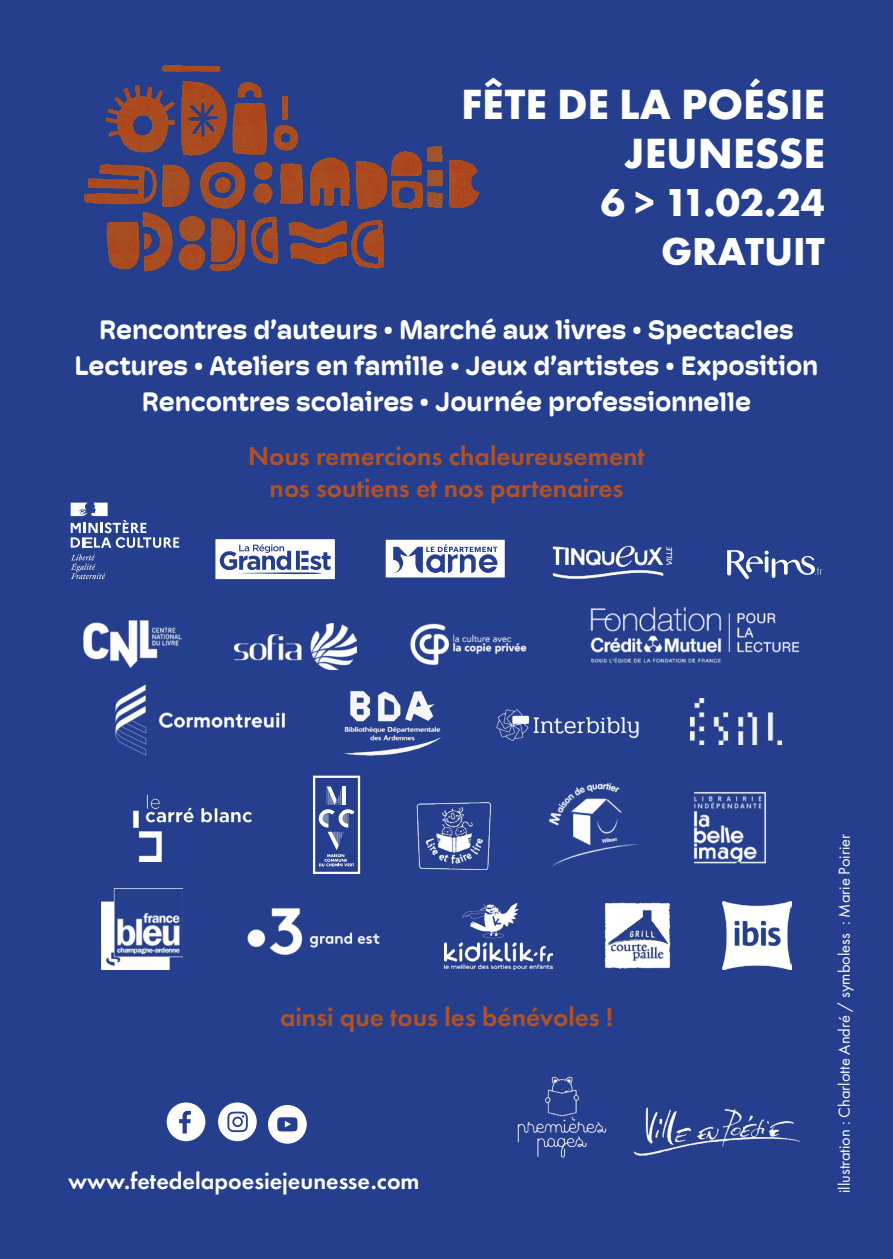
<style>
.page{position:relative;width:893px;height:1259px;background:#253f8e}
.page>*{position:absolute;margin:0;border:0;box-sizing:border-box;transform-origin:0 0}
.t1{font:700 43.8px/49.2px "Futura PT";color:#fff;text-align:right}
.t2{font:700 40.5px "Futura PT";color:#fff}
.t3{font:700 27px/36px "Hoss Round";color:#fff;text-align:center}
.t4{font:600 27px "Futura PT";color:#b15224}
.t5{font:600 24px "Futura PT";color:#fff}
.t6{font:16.5px "Futura PT";color:#fff}
</style>
<div class="page">
<svg style="left:71px;top:554px;width:34px;height:25px"></svg>
<svg style="left:71px;top:502px;width:108px;height:46px"></svg>
<svg style="left:216px;top:539px;width:119px;height:40px"></svg>
<svg style="left:386px;top:540px;width:119px;height:37px"></svg>
<img style="left:552px;top:545px;width:121px;height:34px">
<svg style="left:727px;top:550px;width:95px;height:29px"></svg>
<img style="left:83px;top:620px;width:99px;height:48px">
<img style="left:235px;top:624px;width:121px;height:45px">
<img style="left:410px;top:623px;width:117px;height:42px">
<img style="left:590px;top:607px;width:209px;height:56px">
<img style="left:115px;top:684px;width:170px;height:72px">
<img style="left:343px;top:691px;width:99px;height:65px">
<img style="left:496px;top:710px;width:143px;height:30px">
<img style="left:691px;top:699px;width:90px;height:45px">
<img style="left:133px;top:794px;width:119px;height:67px">
<svg style="left:313px;top:775px;width:47px;height:99px"></svg>
<img style="left:416px;top:802px;width:76px;height:67px">
<img style="left:548px;top:783px;width:91px;height:83px">
<img style="left:693px;top:791px;width:74px;height:73px">
<img style="left:102px;top:888px;width:81px;height:81px">
<img style="left:247px;top:908px;width:133px;height:47px">
<img style="left:444px;top:904px;width:109px;height:65px">
<img style="left:604px;top:902px;width:67px;height:67px">
<img style="left:723px;top:901px;width:68px;height:68px">
<img style="left:517px;top:1076px;width:90px;height:82px">
<img style="left:635px;top:1107px;width:164px;height:49px">
<img style="left:83px;top:65px;width:397px;height:207px">
<svg style="left:167px;top:1102px;width:38px;height:39px"></svg>
<svg style="left:218px;top:1102px;width:39px;height:39px"></svg>
<div style="left:234px;top:1118px;width:7px;height:7px;background:#fff;border-radius:50%"></div>
<svg style="left:268px;top:1105px;width:39px;height:38px"></svg>
<p class="t1" style="left:461px;top:78px;width:365px">FÊTE DE LA POÉSIE<br>JEUNESSE</p>
<p class="t2" style="left:601px;top:177px;width:226px">6 &gt; 11.02.24</p>
<p class="t2" style="left:661px;top:225px;width:165px">GRATUIT</p>
<p class="t3" style="left:75px;top:311px;width:745px">Rencontres d’auteurs • Marché aux livres • Spectacles<br>Lectures • Ateliers en famille • Jeux d’artistes • Exposition<br>Rencontres scolaires • Journée professionnelle</p>
<p class="t4" style="left:248px;top:439px;width:398px">Nous remercions chaleureusement</p>
<p class="t4" style="left:270px;top:471px;width:355px">nos soutiens et nos partenaires</p>
<p class="t4" style="left:280px;top:1000px;width:334px">ainsi que tous les bénévoles !</p>
<p class="t5" style="left:68px;top:1165px;width:353px">www.fetedelapoesiejeunesse.com</p>
<p class="t6" style="left:835px;top:1193px;width:361px;rotate:-90deg">illustration : Charlotte André / symboless : Marie Poirier</p>
</div>
